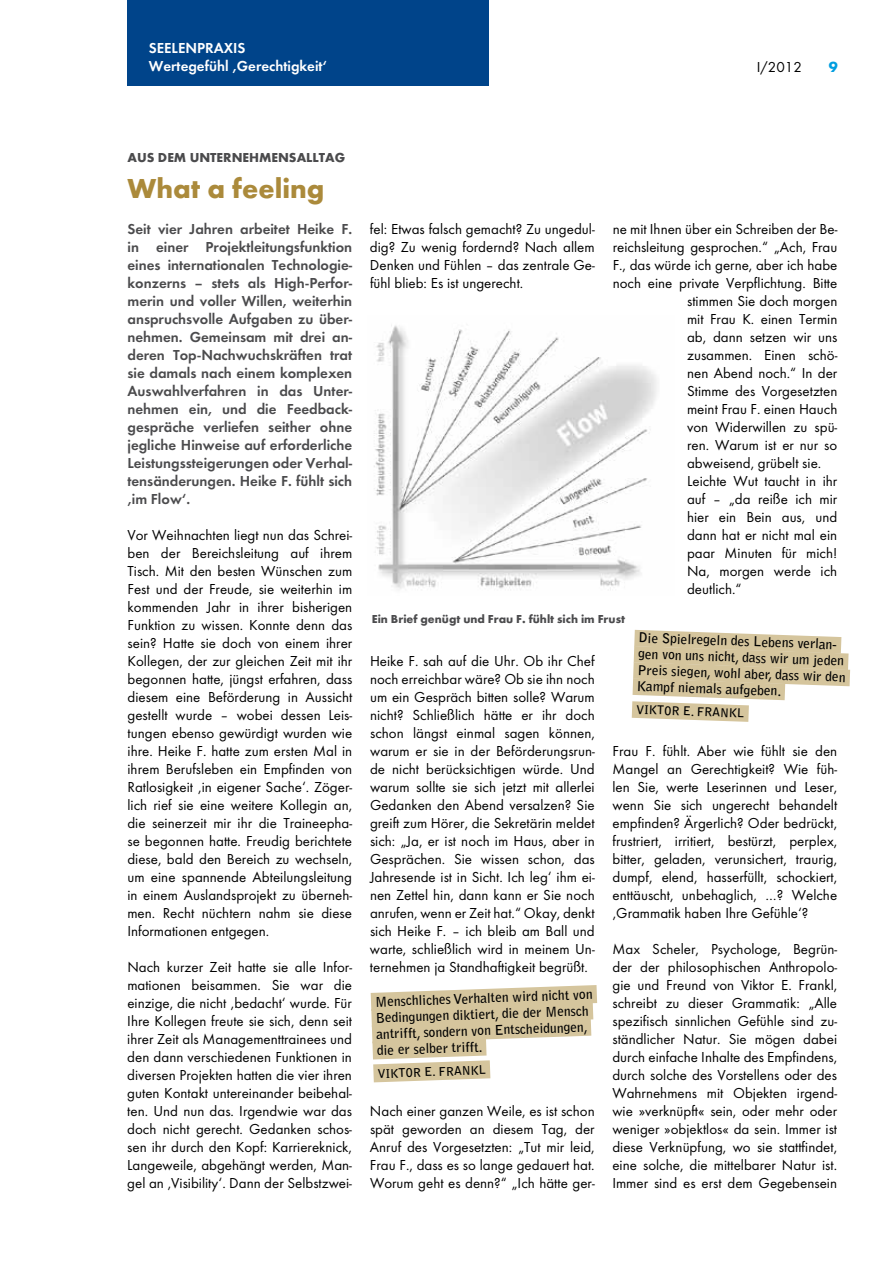
<style>
.page{position:relative;width:893px;height:1263px;background:#fff}
.page>*{position:absolute;margin:0;border:0;box-sizing:border-box;transform-origin:0 0}
.t1{font:700 28.5px "Futura T";color:#ab8a3b}
.t2{font:15px/18px "Futura T";color:#000;text-align:justify}
.t3{font:600 15px/18px "Futura T";color:#4b4b4d;text-align:justify}
.t4{font:600 15px/18px "Futura T";color:#fff}
.t5{font:700 15px "Futura T";color:#009ee0}
.t6{font:700 13.5px/16.2px "Bell Gothic Std";color:#000}
.t7{font:700 13.5px "Futura T";color:#4b4b4d}
.t8{font:700 12px "Futura T";color:#4b4b4d}
.t9{font:700 12px "Bell Gothic Std";color:#000}
</style>
<div class="page">
<div style="left:128px;top:0;width:361px;height:85px;background:#00448a"></div>
<svg style="left:370px;top:985px;width:228px;height:98px"></svg>
<svg style="left:631px;top:629px;width:220px;height:93px"></svg>
<img style="left:374px;top:325px;width:283px;height:265px">
<p class="t4" style="left:149px;top:39px;width:180px">SEELENPRAXIS<br>Wertegefühl ‚Gerechtigkeit‘</p>
<p class="t2" style="left:757px;top:58px;width:47px">I/2012</p>
<p class="t5" style="left:829px;top:58px;width:10px">9</p>
<p class="t7" style="left:128px;top:149px;width:219px">Aus dem Unternehmensalltag</p>
<h1 class="t1" style="left:128px;top:172px;width:198px">What a feeling</h1>
<p class="t3" style="left:127px;top:220px;width:226px">Seit vier Jahren arbeitet Heike F. in einer Projektleitungsfunktion eines internationalen Technologie&shy;konzerns – stets als High-Perfor&shy;merin und voller Willen, weiterhin anspruchsvolle Aufgaben zu über&shy;nehmen. Gemeinsam mit drei an&shy;deren Top-Nachwuchskräften trat sie damals nach einem komplexen Auswahlverfahren in das Unter&shy;nehmen ein, und die Feedback&shy;gespräche verliefen seither ohne jegliche Hinweise auf erforderliche Leistungssteigerungen oder Verhal&shy;tensänderungen. Heike F. fühlt sich ‚im Flow‘.</p>
<p class="t2" style="left:127px;top:526px;width:226px">Vor Weihnachten liegt nun das Schrei&shy;ben der Bereichsleitung auf ihrem Tisch. Mit den besten Wünschen zum Fest und der Freude, sie weiterhin im kommenden Jahr in ihrer bisherigen Funktion zu wissen. Konnte denn das sein? Hatte sie doch von einem ihrer Kollegen, der zur gleichen Zeit mit ihr begonnen hatte, jüngst erfahren, dass diesem eine Beförderung in Aussicht gestellt wurde – wobei dessen Leis&shy;tungen ebenso gewürdigt wurden wie ihre. Heike F. hatte zum ersten Mal in ihrem Berufsleben ein Empfinden von Ratlosigkeit ‚in eigener Sache‘. Zöger&shy;lich rief sie eine weitere Kollegin an, die seinerzeit mir ihr die Traineepha&shy;se begonnen hatte. Freudig berichtete diese, bald den Bereich zu wechseln, um eine spannende Abteilungsleitung in einem Auslandsprojekt zu überneh&shy;men. Recht nüchtern nahm sie diese Informationen entgegen.</p>
<p class="t2" style="left:127px;top:958px;width:226px">Nach kurzer Zeit hatte sie alle Infor&shy;mationen beisammen. Sie war die einzige, die nicht ‚bedacht‘ wurde. Für Ihre Kollegen freute sie sich, denn seit ihrer Zeit als Managementtrainees und den dann verschiedenen Funktionen in diversen Projekten hatten die vier ihren guten Kontakt untereinander beibehal&shy;ten. Und nun das. Irgendwie war das doch nicht gerecht. Gedanken schos&shy;sen ihr durch den Kopf: Karriereknick, Langeweile, abgehängt werden, Man&shy;gel an ‚Visibility‘. Dann der Selbstzwei-</p>
<p class="t2" style="left:370px;top:220px;width:226px">fel: Etwas falsch gemacht? Zu ungedul&shy;dig? Zu wenig fordernd? Nach allem Denken und Fühlen – das zentrale Ge&shy;fühl blieb: Es ist ungerecht.</p>
<p class="t2" style="left:613px;top:220px;width:226px">ne mit Ihnen über ein Schreiben der Be-</p>
<p class="t2" style="left:613px;top:238px;width:226px">reichsleitung gesprochen.“ „Ach, Frau</p>
<p class="t2" style="left:613px;top:256px;width:226px">F., das würde ich gerne, aber ich habe</p>
<p class="t2" style="left:613px;top:274px;width:226px">noch eine private Verpflichtung. Bitte</p>
<p class="t2" style="left:687px;top:292px;width:152px">stimmen Sie doch morgen</p>
<p class="t2" style="left:687px;top:310px;width:152px">mit Frau K. einen Termin</p>
<p class="t2" style="left:687px;top:328px;width:152px">ab, dann setzen wir uns</p>
<p class="t2" style="left:687px;top:346px;width:152px">zusammen. Einen schö-</p>
<p class="t2" style="left:687px;top:364px;width:152px">nen Abend noch.“ In der</p>
<p class="t2" style="left:687px;top:382px;width:152px">Stimme des Vorgesetzten</p>
<p class="t2" style="left:687px;top:400px;width:152px">meint Frau F. einen Hauch</p>
<p class="t2" style="left:687px;top:418px;width:152px">von Widerwillen zu spü-</p>
<p class="t2" style="left:687px;top:436px;width:152px">ren. Warum ist er nur so</p>
<p class="t2" style="left:687px;top:454px;width:136px">abweisend, grübelt sie.</p>
<p class="t2" style="left:687px;top:472px;width:152px">Leichte Wut taucht in ihr</p>
<p class="t2" style="left:687px;top:490px;width:152px">auf – „da reiße ich mir</p>
<p class="t2" style="left:687px;top:508px;width:152px">hier ein Bein aus, und</p>
<p class="t2" style="left:687px;top:526px;width:152px">dann hat er nicht mal ein</p>
<p class="t2" style="left:687px;top:544px;width:152px">paar Minuten für mich!</p>
<p class="t2" style="left:687px;top:562px;width:152px">Na, morgen werde ich</p>
<p class="t2" style="left:687px;top:580px;width:56px">deutlich.“</p>
<p class="t8" style="left:372px;top:611px;width:255px">Ein Brief genügt und Frau F. fühlt sich im Frust</p>
<p class="t2" style="left:370px;top:652px;width:226px">Heike F. sah auf die Uhr. Ob ihr Chef noch erreichbar wäre? Ob sie ihn noch um ein Gespräch bitten solle? Warum nicht? Schließlich hätte er ihr doch schon längst einmal sagen können, warum er sie in der Beförderungsrun&shy;de nicht berücksichtigen würde. Und warum sollte sie sich jetzt mit allerlei Gedanken den Abend versalzen? Sie greift zum Hörer, die Sekretärin meldet sich: „Ja, er ist noch im Haus, aber in Gesprächen. Sie wissen schon, das Jahresende ist in Sicht. Ich leg‘ ihm ei&shy;nen Zettel hin, dann kann er Sie noch anrufen, wenn er Zeit hat.“ Okay, denkt sich Heike F. – ich bleib am Ball und warte, schließlich wird in meinem Un&shy;ternehmen ja Standhaftigkeit begrüßt.</p>
<p class="t6" style="left:375px;top:993px;width:219px;rotate:-2deg">Menschliches Verhalten wird nicht von Bedingungen diktiert, die der Mensch antrifft, sondern von Entscheidungen, die er selber trifft.</p>
<p class="t9" style="left:377px;top:1066px;width:16px;rotate:-2deg">Vikt</p>
<p class="t9" style="left:405px;top:1065px;width:72px;rotate:-2deg">or E. Fra nkl</p>
<p class="t2" style="left:370px;top:1102px;width:226px">Nach einer ganzen Weile, es ist schon spät geworden an diesem Tag, der Anruf des Vorgesetzten: „Tut mir leid, Frau F., dass es so lange gedauert hat.<br>Worum geht es denn?“ „Ich hätte ger-</p>
<p class="t6" style="left:639px;top:629px;width:210px;rotate:2deg">Die Spielregeln des Lebens verlan&shy;gen von uns nicht, dass wir um jeden<br>Preis siegen, wohl aber, dass wir den<br>Kampf niemals aufgeben.</p>
<p class="t9" style="left:637px;top:702px;width:16px;rotate:2deg">Vikt</p>
<p class="t9" style="left:664px;top:703px;width:72px;rotate:2deg">or E. Fra nkl</p>
<p class="t2" style="left:612px;top:742px;width:226px">Frau F. fühlt. Aber wie fühlt sie den Mangel an Gerechtigkeit? Wie füh&shy;len Sie, werte Leserinnen und Leser, wenn Sie sich ungerecht behandelt empfinden? Ärgerlich? Oder bedrückt, frustriert, irritiert, bestürzt, perplex, bitter, geladen, verunsichert, traurig, dumpf, elend, hasserfüllt, schockiert, enttäuscht, unbehaglich, …? Welche ‚Grammatik haben Ihre Gefühle‘?</p>
<p class="t2" style="left:612px;top:940px;width:226px">Max Scheler, Psychologe, Begrün&shy;der der philosophischen Anthropolo&shy;gie und Freund von Viktor E. Frankl, schreibt zu dieser Grammatik: „Alle spezifisch sinnlichen Gefühle sind zu&shy;ständlicher Natur. Sie mögen dabei durch einfache Inhalte des Empfindens, durch solche des Vorstellens oder des Wahrnehmens mit Objekten irgend&shy;wie »verknüpft« sein, oder mehr oder weniger »objektlos« da sein. Immer ist diese Verknüpfung, wo sie stattfindet, eine solche, die mittelbarer Natur ist.<br>Immer sind es erst dem Gegebensein</p>
</div>
